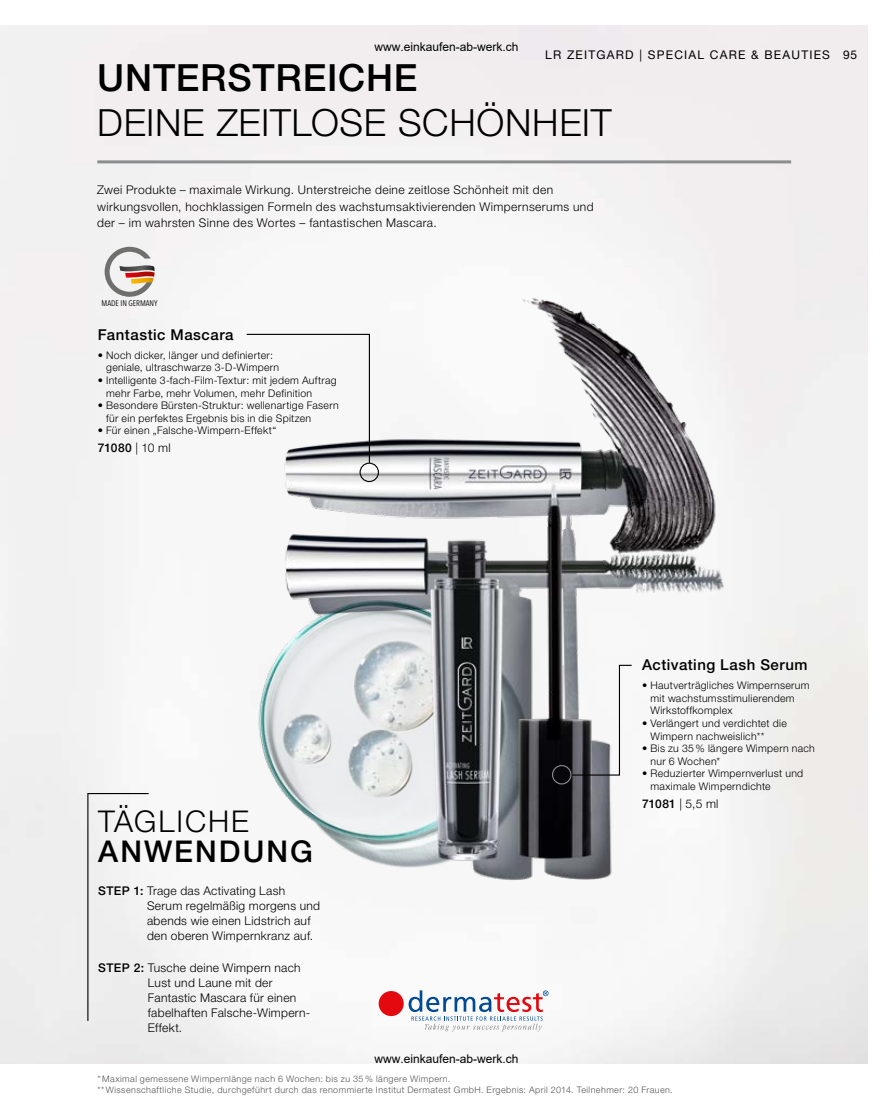
<style>
.page{position:relative;width:893px;height:1106px;background:#fff}
.page>*{position:absolute;margin:0;border:0;box-sizing:border-box;transform-origin:0 0}
.t1{font:300 37.5px "Helvetica Neue LT Pro";letter-spacing:.015em;color:#000}
.t2{font:500 37.5px "Helvetica Neue LT Pro";letter-spacing:.02em;color:#000}
.t3{font:500 30px "Helvetica Neue LT Pro";letter-spacing:.07em;color:#000}
.t4{font:300 30px "Helvetica Neue LT Pro";letter-spacing:.065em;color:#000}
.t5{font:500 15px "Helvetica Neue LT Pro";letter-spacing:.035em;color:#000}
.t6{font:300 12px/15px "Helvetica Neue LT Pro";letter-spacing:.03em;color:#000}
.t7{font:12px "Arial";color:#000}
.t8{font:12px "Helvetica Neue LT Pro";letter-spacing:.1em;color:#000}
.t9{font:500 12px "Helvetica Neue LT Pro";letter-spacing:.025em;color:#000}
.t10{font:300 10.5px/12.6px "Helvetica Neue LT Pro";letter-spacing:.03em;color:#000}
.t11{font:300 9px/10.8px "Helvetica Neue LT Pro";letter-spacing:.05em;color:#565656}
.t12{font:8.1px "Avenir Next Condensed";color:#000}
.s1{font-weight:300}
.s2{font-weight:500}
</style>
<div class="page">
<img style="left:1px;top:26px;width:866px;height:1037px">
<img style="left:156px;top:286px;width:620px;height:647px">
<div style="left:87px;top:792px;width:63px;height:230px;background:#efefef"></div>
<hr style="left:97px;top:160px;width:694px;height:3px;background:#8b8e8f">
<div style="left:379px;top:991px;width:25px;height:25px;background:#e3090f;border-radius:50%"></div>
<svg style="left:409px;top:990px;width:140px;height:41px"></svg>
<svg style="left:105px;top:247px;width:50px;height:50px"></svg>
<div style="left:360px;top:462px;width:19px;height:20px;border:1px solid #000;border-radius:50%"></div>
<svg style="left:245px;top:333px;width:125px;height:131px"></svg>
<svg style="left:570px;top:664px;width:63px;height:112px"></svg>
<div style="left:552px;top:765px;width:19px;height:19px;border:1px solid #8d9091;border-radius:50%"></div>
<p class="t7" style="left:374px;top:39px;width:146px">www.einkaufen-ab-werk.ch</p>
<p class="t8" style="left:545px;top:47px;width:286px">LR ZEITGARD | SPECIAL CARE &amp; BEAUTIES</p>
<h1 class="t2" style="left:97px;top:55px;width:322px">UNTERSTREICHE</h1>
<h1 class="t1" style="left:97px;top:99px;width:516px">DEINE ZEITLOSE SCHÖNHEIT</h1>
<p class="t8" style="left:843px;top:47px;width:16px">95</p>
<p class="t6" style="left:97px;top:181px;width:498px;line-height:16.5px">Zwei Produkte – maximale Wirkung. Unterstreiche deine zeitlose Schönheit mit den wirkungsvollen, hochklassigen Formeln des wachstumsaktivierenden Wimpernserums und der – im wahrsten Sinne des Wortes – fantastischen Mascara.</p>
<p class="t12" style="left:102px;top:296px;width:57px">MADE IN GERMANY</p>
<h3 class="t5" style="left:98px;top:326px;width:137px">Fantastic Mascara</h3>
<p class="t10" style="left:106px;top:348px;width:175px;text-indent:-8px">• Noch dicker, länger und definierter: geniale, ultraschwarze 3-D-Wimpern</p>
<p class="t10" style="left:106px;top:374px;width:232px;text-indent:-8px">• Intelligente 3-fach-Film-Textur: mit jedem Auftrag mehr Farbe, mehr Volumen, mehr Definition</p>
<p class="t10" style="left:106px;top:399px;width:234px;text-indent:-8px">• Besondere Bürsten-Struktur: wellenartige Fasern für ein perfektes Ergebnis bis in die Spitzen</p>
<p class="t10" style="left:98px;top:424px;width:180px">• Für einen „Falsche-Wimpern-Effekt“</p>
<p class="t9" style="left:98px;top:441px;width:74px">71080 <span class="s1">| 10 ml</span></p>
<h2 class="t4" style="left:98px;top:803px;width:152px">TÄGLICHE</h2>
<h2 class="t3" style="left:98px;top:833px;width:216px">ANWENDUNG</h2>
<p class="t6" style="left:147px;top:883px;width:174px;text-indent:-49px"><span class="s2">STEP 1:</span> Trage das Activating Lash<br>Serum regelmäßig morgens und abends wie einen Lidstrich auf den oberen Wimpernkranz auf.</p>
<p class="t6" style="left:148px;top:959px;width:164px;text-indent:-50px"><span class="s2">STEP 2:</span> Tusche deine Wimpern nach<br>Lust und Laune mit der<br>Fantastic Mascara für einen fabelhaften Falsche-Wimpern-<br>Effekt.</p>
<p class="t7" style="left:374px;top:1050px;width:146px">www.einkaufen-ab-werk.ch</p>
<h3 class="t5" style="left:642px;top:655px;width:167px">Activating Lash Serum</h3>
<p class="t10" style="left:650px;top:679px;width:161px;text-indent:-8px">• Hautverträgliches Wimpernserum mit wachstumsstimulierendem<br>Wirkstoffkomplex</p>
<p class="t10" style="left:650px;top:716px;width:138px;text-indent:-8px">• Verlängert und verdichtet die<br>Wimpern nachweislich**</p>
<p class="t10" style="left:650px;top:742px;width:166px;text-indent:-8px">• Bis zu 35% längere Wimpern nach nur 6 Wochen*</p>
<p class="t10" style="left:650px;top:767px;width:154px;text-indent:-8px">• Reduzierter Wimpernverlust und maximale Wimperndichte</p>
<p class="t6" style="left:642px;top:796px;width:78px"><span class="s2">71081</span> | 5,5 ml</p>
<p class="t11" style="left:97px;top:1073px;width:577px">* Maximal gemessene Wimpernlänge nach 6 Wochen: bis zu 35 % längere Wimpern.<br>** Wissenschaftliche Studie, durchgeführt durch das renommierte Institut Dermatest GmbH. Ergebnis: April 2014. Teilnehmer: 20 Frauen.</p>
</div>
